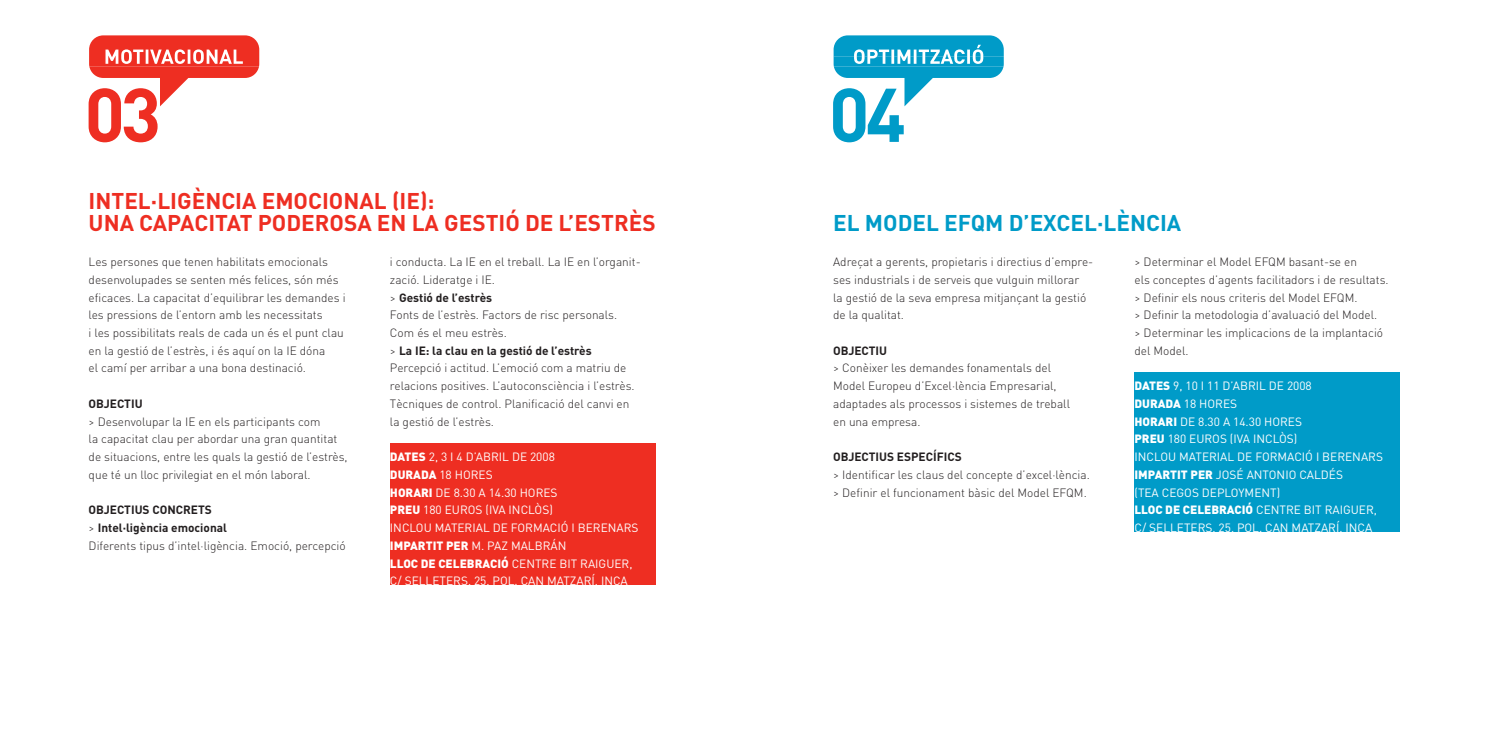
<style>
.page{position:relative;width:1489px;height:745px;background:#fff}
.page>*{position:absolute;margin:0;border:0;box-sizing:border-box;transform-origin:0 0}
.t1{font:700 74.75px "DIN";color:#ee2e22}
.t2{font:700 74.75px "DIN";color:#009bc8}
.t3{font:700 22.5px/21.2px "DIN";color:#ee2e22}
.t4{font:700 22.5px "DIN";color:#009bc8}
.t5{font:300 11.88px/17.8px "DIN";color:#231f20}
.t6{font:11.88px/17.8px "DIN";color:#fff}
.t7{font:700 11.88px "DIN";color:#231f20}
.s1{font-weight:700}
.s2{font-weight:900}
</style>
<div class="page">
<div style="left:390px;top:443px;width:266px;height:142px;background:#ee2e22"></div>
<div style="left:1134px;top:372px;width:266px;height:159px;background:#009bc8"></div>
<svg style="left:89px;top:35px;width:170px;height:71px"></svg>
<svg style="left:833px;top:35px;width:170px;height:71px"></svg>
<h1 class="t1" style="left:84px;top:66px;width:78px">03</h1>
<h2 class="t3" style="left:89px;top:189px;width:568px">INTEL·LIGÈNCIA EMOCIONAL (IE):<br>UNA CAPACITAT PODEROSA EN LA GESTIÓ DE L’ESTRÈS</h2>
<p class="t5" style="left:390px;top:252px;width:252px">i conducta. La IE en el treball. La IE en l’organit&shy;zació. Lideratge i IE.<br>&gt; <span class="s1">Gestió de l’estrès<br></span>Fonts de l’estrès. Factors de risc personals.<br>Com és el meu estrès.<br>&gt; <span class="s1">La IE: la clau en la gestió de l’estrès </span>Percepció i actitud. L’emoció com a matriu de relacions positives. L’autoconsciència i l’estrès.<br>Tècniques de control. Planificació del canvi en la gestió de l’estrès.</p>
<p class="t6" style="left:390px;top:447px;width:250px"><span class="s2">DATES</span> 2, 3 I 4 D’ABRIL DE 2008<br><span class="s2">DURADA</span> 18 HORES<br><span class="s2">HORARI</span> DE 8.30 A 14.30 HORES<br><span class="s2">PREU</span> 180 EUROS (IVA INCLÒS)<br>INCLOU MATERIAL DE FORMACIÓ I BERENARS<br><span class="s2">IMPARTIT PER</span> M. PAZ MALBRÁN<br><span class="s2">LLOC DE CELEBRACIÓ</span> CENTRE BIT RAIGUER,<br>C/ SELLETERS, 25, POL. CAN MATZARÍ, INCA</p>
<p class="t5" style="left:89px;top:252px;width:258px">Les persones que tenen habilitats emocionals desenvolupades se senten més felices, són més eficaces. La capacitat d’equilibrar les demandes i les pressions de l’entorn amb les necessitats<br>i les possibilitats reals de cada un és el punt clau en la gestió de l’estrès, i és aquí on la IE dóna<br>el camí per arribar a una bona destinació.</p>
<p class="t7" style="left:89px;top:395px;width:55px">OBJECTIU</p>
<p class="t5" style="left:89px;top:412px;width:260px">&gt; Desenvolupar la IE en els participants com<br>la capacitat clau per abordar una gran quantitat de situacions, entre les quals la gestió de l’estrès, que té un lloc privilegiat en el món laboral.</p>
<p class="t5" style="left:89px;top:501px;width:259px"><span class="s1">OBJECTIUS CONCRETS<br></span>&gt; <span class="s1">Intel·ligència emocional<br></span>Diferents tipus d’intel·ligència. Emoció, percepció</p>
<h1 class="t2" style="left:829px;top:66px;width:79px">04</h1>
<h2 class="t4" style="left:833px;top:207px;width:350px">EL MODEL EFQM D’EXCEL·LÈNCIA</h2>
<p class="t5" style="left:1134px;top:252px;width:256px">&gt; Determinar el Model EFQM basant-se en<br>els conceptes d’agents facilitadors i de resultats. &gt; Definir els nous criteris del Model EFQM.<br>&gt; Definir la metodologia d’avaluació del Model.<br>&gt; Determinar les implicacions de la implantació del Model.</p>
<p class="t6" style="left:1134px;top:376px;width:250px"><span class="s2">DATES</span> 9, 10 I 11 D’ABRIL DE 2008<br><span class="s2">DURADA</span> 18 HORES<br><span class="s2">HORARI</span> DE 8.30 A 14.30 HORES<br><span class="s2">PREU</span> 180 EUROS (IVA INCLÒS)<br>INCLOU MATERIAL DE FORMACIÓ I BERENARS<br><span class="s2">IMPARTIT PER</span> JOSÉ ANTONIO CALDÉS<br>(TEA CEGOS DEPLOYMENT)<br><span class="s2">LLOC DE CELEBRACIÓ</span> CENTRE BIT RAIGUER,<br>C/ SELLETERS, 25, POL. CAN MATZARÍ, INCA</p>
<p class="t5" style="left:833px;top:252px;width:262px">Adreçat a gerents, propietaris i directius d’empre&shy;ses industrials i de serveis que vulguin millorar<br>la gestió de la seva empresa mitjançant la gestió de la qualitat.</p>
<p class="t7" style="left:833px;top:342px;width:55px">OBJECTIU</p>
<p class="t5" style="left:833px;top:359px;width:238px">&gt; Conèixer les demandes fonamentals del Model Europeu d’Excel·lència Empresarial, adaptades als processos i sistemes de treball en una empresa.</p>
<p class="t7" style="left:833px;top:449px;width:130px">OBJECTIUS ESPECÍFICS</p>
<p class="t5" style="left:833px;top:465px;width:258px">&gt; Identificar les claus del concepte d’excel·lència. &gt; Definir el funcionament bàsic del Model EFQM.</p>
</div>
